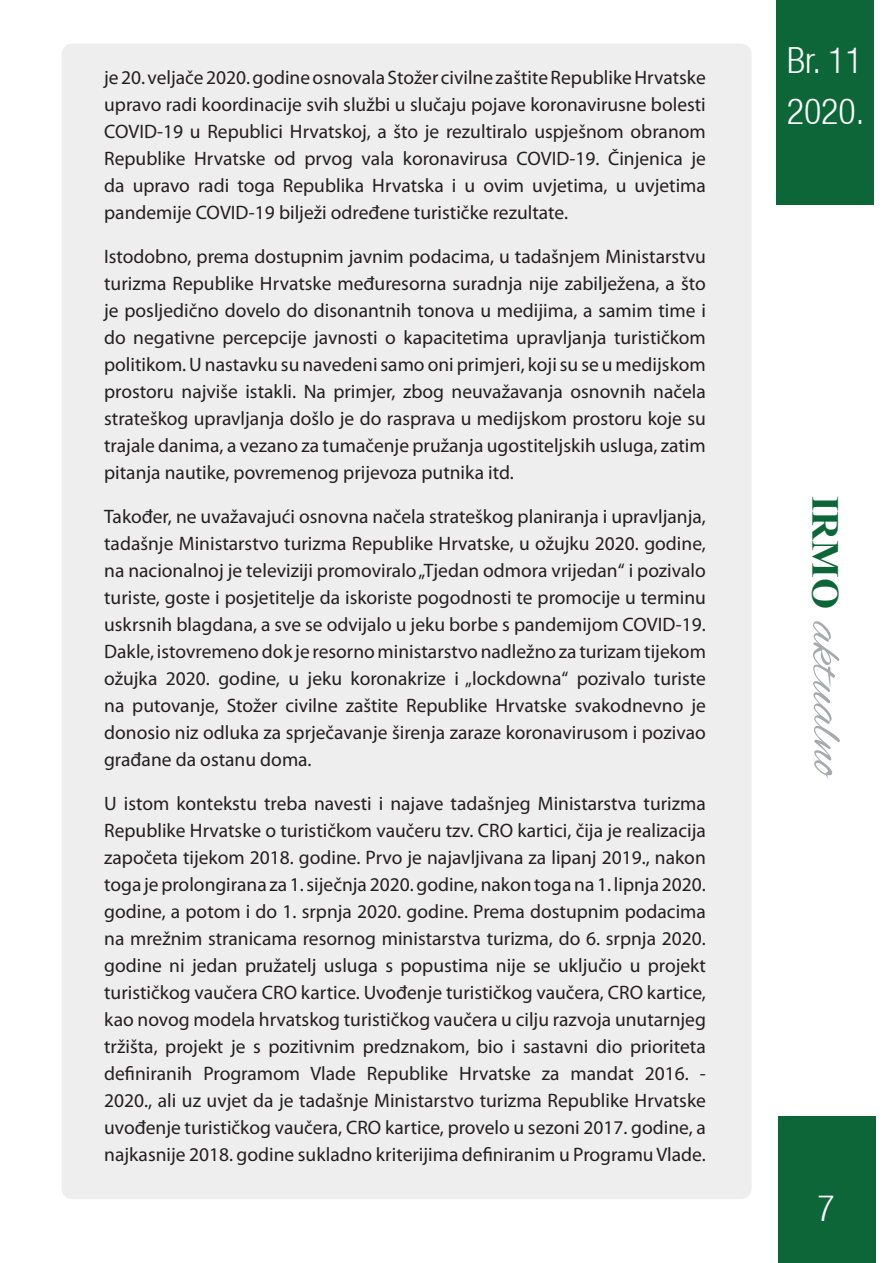
<style>
.page{position:relative;width:893px;height:1263px;background:#fff}
.page>*{position:absolute;margin:0;border:0;box-sizing:border-box;transform-origin:0 0}
.t1{font:51.3px "Alex Brush";color:#a8a9ad;scale:1.05 1}
.t2{font:300 condensed 36px/51px "Helvetica Neue LT";color:#fff}
.Tekst{font:19.5px/27px "Myriad Pro";color:#231f20;text-align:justify}
.s1{font-family:"Times New Roman";font-weight:700;font-size:38.1px;color:#0c6638}
</style>
<div class="page">
<div style="left:778px;top:1116px;width:98px;height:147px;background:#0c6638"></div>
<div style="left:776px;top:0;width:98px;height:204px;background:#0c6638"></div>
<div style="left:62px;top:44px;width:690px;height:1155px;background:#eeeeef"></div>
<p class="Tekst" style="left:104px;top:63px;width:603px">je 20. veljače 2020. godine osnovala Stožer civilne zaštite Republike Hrvatske upravo radi koordinacije svih službi u slučaju pojave koronavirusne bolesti COVID-19 u Republici Hrvatskoj, a što je rezultiralo uspješnom obranom Republike Hrvatske od prvog vala koronavirusa COVID-19. Činjenica je da upravo radi toga Republika Hrvatska i u ovim uvjetima, u uvjetima pandemije COVID-19 bilježi određene turističke rezultate.</p>
<p class="Tekst" style="left:104px;top:242px;width:603px">Istodobno, prema dostupnim javnim podacima, u tadašnjem Ministarstvu turizma Republike Hrvatske međuresorna suradnja nije zabilježena, a što je posljedično dovelo do disonantnih tonova u medijima, a samim time i do negativne percepcije javnosti o kapacitetima upravljanja turističkom politikom. U nastavku su navedeni samo oni primjeri, koji su se u medijskom prostoru najviše istakli. Na primjer, zbog neuvažavanja osnovnih načela strateškog upravljanja došlo je do rasprava u medijskom prostoru koje su trajale danima, a vezano za tumačenje pružanja ugostiteljskih usluga, zatim pitanja nautike, povremenog prijevoza putnika itd.</p>
<p class="Tekst" style="left:104px;top:502px;width:603px">Također, ne uvažavajući osnovna načela strateškog planiranja i upravljanja, tadašnje Ministarstvo turizma Republike Hrvatske, u ožujku 2020. godine, na nacionalnoj je televiziji promoviralo „Tjedan odmora vrijedan“ i pozivalo turiste, goste i posjetitelje da iskoriste pogodnosti te promocije u terminu uskrsnih blagdana, a sve se odvijalo u jeku borbe s pandemijom COVID-19.<br>Dakle, istovremeno dok je resorno ministarstvo nadležno za turizam tijekom ožujka 2020. godine, u jeku koronakrize i „lockdowna“ pozivalo turiste na putovanje, Stožer civilne zaštite Republike Hrvatske svakodnevno je donosio niz odluka za sprječavanje širenja zaraze koronavirusom i pozivao građane da ostanu doma.</p>
<p class="Tekst" style="left:104px;top:789px;width:603px">U istom kontekstu treba navesti i najave tadašnjeg Ministarstva turizma Republike Hrvatske o turističkom vaučeru tzv. CRO kartici, čija je realizacija započeta tijekom 2018. godine. Prvo je najavljivana za lipanj 2019., nakon toga je prolongirana za 1. siječnja 2020. godine, nakon toga na 1. lipnja 2020. godine, a potom i do 1. srpnja 2020. godine. Prema dostupnim podacima na mrežnim stranicama resornog ministarstva turizma, do 6. srpnja 2020. godine ni jedan pružatelj usluga s popustima nije se uključio u projekt turističkog vaučera CRO kartice. Uvođenje turističkog vaučera, CRO kartice, kao novog modela hrvatskog turističkog vaučera u cilju razvoja unutarnjeg tržišta, projekt je s pozitivnim predznakom, bio i sastavni dio prioriteta definiranih Programom Vlade Republike Hrvatske za mandat 2016. - 2020., ali uz uvjet da je tadašnje Ministarstvo turizma Republike Hrvatske uvođenje turističkog vaučera, CRO kartice, provelo u sezoni 2017. godine, a najkasnije 2018. godine sukladno kriterijima definiranim u Programu Vlade.</p>
<h2 class="t2" style="left:787px;top:34px;width:79px">Br. 11<br>2020.</h2>
<h1 class="t1" style="left:856px;top:496px;width:272px;rotate:90deg"><span class="s1">IRMO</span> aktualno</h1>
<h2 class="t2" style="left:817px;top:1182px;width:19px">7</h2>
</div>
